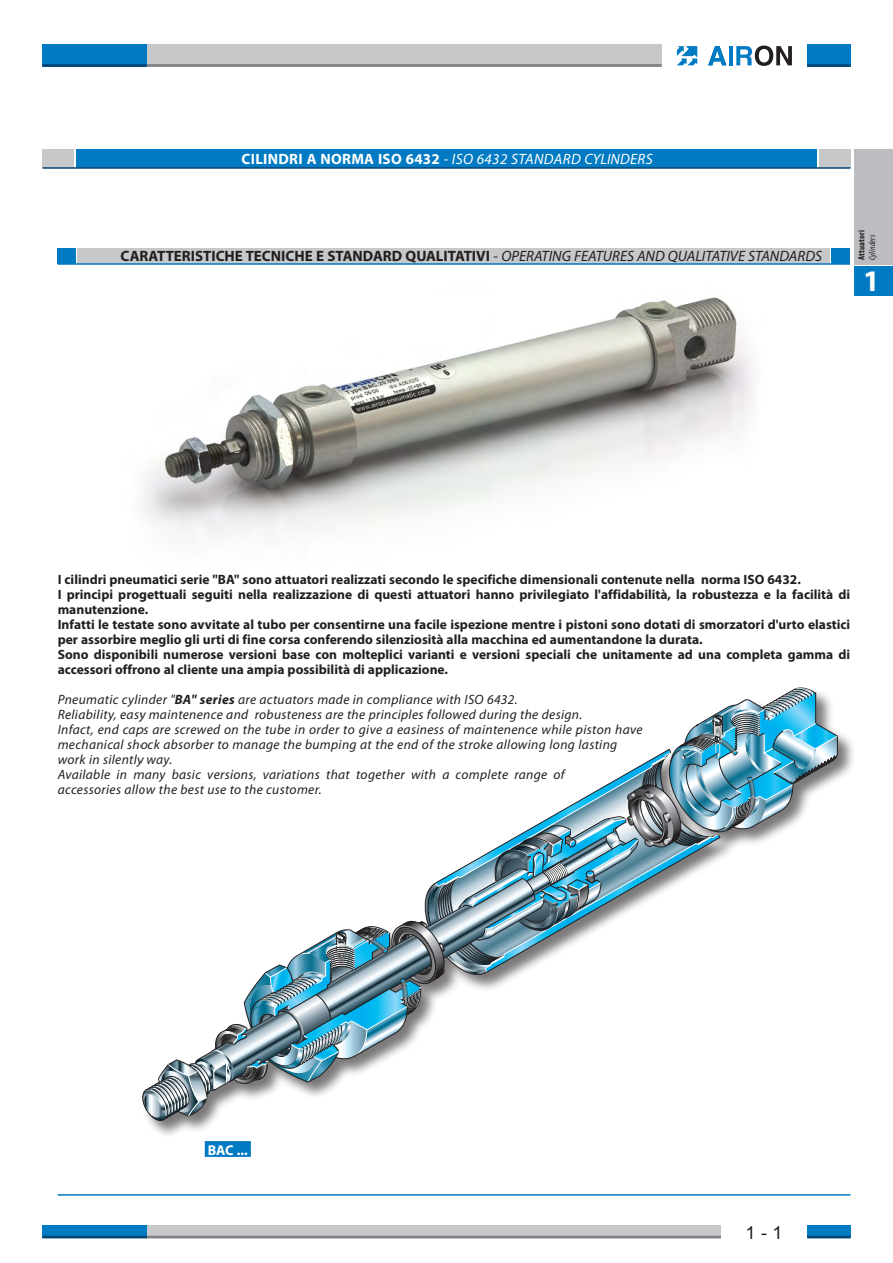
<style>
.page{position:relative;width:893px;height:1263px;background:#fff}
.page>*{position:absolute;margin:0;border:0;box-sizing:border-box;transform-origin:0 0}
.t1{font:700 30px "Myriad Pro";color:#fff}
.Normale{font:18px "Arial";color:#231f20}
.Normale-2{font:700 15px "Myriad Pro";color:#231f20}
.Normale-3{font:italic 15px "Myriad Pro";letter-spacing:.025em;color:#fff}
.t2{font:700 14.25px "Myriad Pro";color:#fff}
.Normale-4{font:700 13.5px/15px "Myriad Pro";color:#231f20}
.Normale-5{font:italic 13.5px/15px "Myriad Pro";letter-spacing:.025em;color:#231f20}
.t3{font:700 condensed 9px "Myriad Pro";letter-spacing:.02em;color:#231f20}
.t4{font:italic condensed 9px "Myriad Pro";color:#231f20}
.s1{font-weight:700;font-style:normal}
.s2{font-style:normal}
.s3{font-weight:400}
.s4{font-weight:400;font-style:italic}
.s5{font-weight:700}
</style>
<div class="page">
<div style="left:147px;top:1226px;width:618px;height:12px;background:#c7c8ca"></div>
<hr style="left:147px;top:1236px;width:618px;height:2px;background:#808285">
<div style="left:807px;top:1226px;width:43px;height:12px;background:#007ac2"></div>
<hr style="left:807px;top:1236px;width:43px;height:2px;background:#004574">
<div style="left:43px;top:1226px;width:104px;height:12px;background:#007ac2"></div>
<hr style="left:43px;top:1236px;width:104px;height:2px;background:#004574">
<div style="left:146px;top:44px;width:516px;height:23px;background:#c7c8ca"></div>
<hr style="left:146px;top:64px;width:516px;height:3px;background:#808285">
<div style="left:807px;top:44px;width:43px;height:23px;background:#007ac2"></div>
<hr style="left:807px;top:64px;width:43px;height:3px;background:#004574">
<div style="left:43px;top:44px;width:104px;height:23px;background:#007ac2"></div>
<hr style="left:43px;top:64px;width:104px;height:3px;background:#004574">
<div style="left:721px;top:1222px;width:86px;height:26px;background:#fff"></div>
<div style="left:855px;top:266px;width:38px;height:30px;background:#007ac2"></div>
<div style="left:855px;top:149px;width:38px;height:115px;background:#bcbdc0"></div>
<svg style="left:708px;top:46px;width:18px;height:19px"></svg>
<svg style="left:729px;top:46px;width:3px;height:19px"></svg>
<svg style="left:736px;top:46px;width:56px;height:20px"></svg>
<svg style="left:677px;top:46px;width:20px;height:19px"></svg>
<hr style="left:58px;top:1194px;width:792px;height:1px;background:#007ac2">
<div style="left:43px;top:149px;width:31px;height:18px;background:#c7c8ca"></div>
<div style="left:819px;top:149px;width:31px;height:18px;background:#c7c8ca"></div>
<div style="left:76px;top:149px;width:741px;height:18px;background:#007ac2"></div>
<hr style="left:43px;top:167px;width:807px;height:2px;background:#004574">
<img style="left:143px;top:297px;width:611px;height:238px">
<div style="left:58px;top:248px;width:18px;height:15px;background:#007ac2"></div>
<div style="left:832px;top:248px;width:18px;height:15px;background:#007ac2"></div>
<div style="left:77px;top:248px;width:753px;height:15px;background:#c7c8ca"></div>
<hr style="left:58px;top:263px;width:792px;height:2px;background:#007ac2">
<div style="left:204px;top:1140px;width:48px;height:17px;background:#007ac2"></div>
<div style="left:203px;top:1140px;width:49px;height:18px;border:1px solid #fff"></div>
<div style="left:142px;top:687px;width:713px;height:451px;background:#231f20;opacity:.6"></div>
<svg style="left:142px;top:688px;width:696px;height:434px"></svg>
<p class="Normale-3" style="left:242px;top:149px;width:413px"><span class="s1">CILINDRI A NORMA ISO 6432</span> <span class="s2">-</span> ISO 6432 STANDARD CYLINDERS</p>
<p class="Normale-2" style="left:121px;top:246px;width:703px">CARATTERISTICHE TECNICHE E STANDARD QUALITATIVI <span class="s3">-</span> <span class="s4">OPERATING FEATURES AND QUALITATIVE STANDARDS</span></p>
<p class="t3" style="left:856px;top:260px;width:32px;rotate:-90deg">Attuatori</p>
<p class="t4" style="left:867px;top:260px;width:27px;rotate:-90deg">Cylinders</p>
<p class="t1" style="left:863px;top:261px;width:18px">1</p>
<p class="Normale-4" style="left:58px;top:572px;width:745px">I cilindri pneumatici serie "BA" sono attuatori realizzati secondo le specifiche dimensionali contenute nella norma ISO 6432.</p>
<p class="Normale-4" style="left:58px;top:587px;width:794px">I principi progettuali seguiti nella realizzazione di questi attuatori hanno privilegiato l'affidabilità, la robustezza e la facilità di manutenzione.</p>
<p class="Normale-4" style="left:58px;top:617px;width:794px">Infatti le testate sono avvitate al tubo per consentirne una facile ispezione mentre i pistoni sono dotati di smorzatori d'urto elastici per assorbire meglio gli urti di fine corsa conferendo silenziosità alla macchina ed aumentandone la durata.</p>
<p class="Normale-4" style="left:58px;top:647px;width:794px">Sono disponibili numerose versioni base con molteplici varianti e versioni speciali che unitamente ad una completa gamma di accessori offrono al cliente una ampia possibilità di applicazione.</p>
<p class="Normale-5" style="left:58px;top:692px;width:462px">Pneumatic cylinder "<span class="s5">BA" series</span> are actuators made in compliance with ISO 6432.</p>
<p class="Normale-5" style="left:58px;top:707px;width:526px">Reliability, easy maintenence and robusteness are the principles followed during the design.</p>
<p class="Normale-5" style="left:58px;top:722px;width:586px">Infact, end caps are screwed on the tube in order to give a easiness of maintenence while piston have mechanical shock absorber to manage the bumping at the end of the stroke allowing long lasting work in silently way.</p>
<p class="Normale-5" style="left:58px;top:767px;width:508px">Available in many basic versions, variations that together with a complete range of accessories allow the best use to the customer.</p>
<p class="t2" style="left:208px;top:1141px;width:42px">BAC ...</p>
<p class="Normale" style="left:745px;top:1221px;width:39px">1 - 1</p>
</div>
